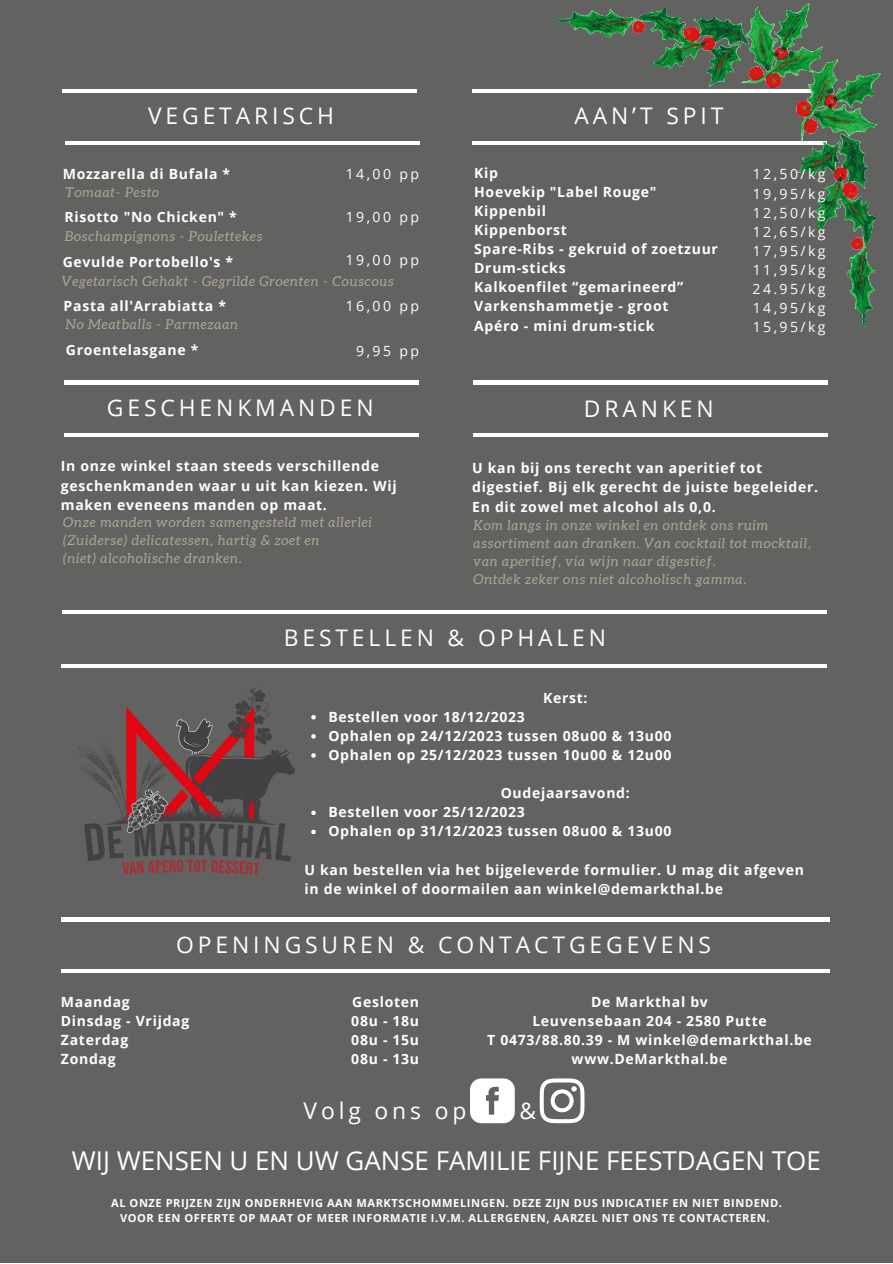
<style>
.page{position:relative;width:893px;height:1264px;background:#fff}
.page>*{position:absolute;margin:0;border:0;box-sizing:border-box;transform-origin:0 0}
.t1{font:25.95px "Open Sans";color:#fff}
.t2{font:22.8px "Open Sans";letter-spacing:.17em;color:#fff}
.t3{font:700 14.1px/19px "Open Sans";letter-spacing:.05em;color:#fff}
.t4{font:14.1px/19px "Open Sans";letter-spacing:.17em;color:#fff;text-align:justify}
.t5{font:italic 13.65px/18px "Aleo";letter-spacing:.06em;color:#feecc6}
.t6{font:700 11.1px/14.9px "Open Sans";letter-spacing:.05em;color:#fff;text-align:center}
</style>
<div class="page">
<div style="left:0;top:0;width:892px;height:1262px;background:#626261"></div>
<hr style="left:63px;top:89px;width:354px;height:4px;background:#fff">
<hr style="left:65px;top:141px;width:354px;height:3px;background:#fff">
<hr style="left:472px;top:89px;width:354px;height:4px;background:#fff">
<hr style="left:472px;top:141px;width:354px;height:3px;background:#fff">
<hr style="left:473px;top:380px;width:354px;height:4px;background:#fff">
<hr style="left:61px;top:969px;width:354px;height:3px;background:#fff">
<hr style="left:62px;top:610px;width:354px;height:3px;background:#fff">
<hr style="left:61px;top:664px;width:354px;height:3px;background:#fff">
<hr style="left:62px;top:917px;width:354px;height:4px;background:#fff">
<hr style="left:473px;top:433px;width:354px;height:3px;background:#fff">
<hr style="left:472px;top:610px;width:354px;height:3px;background:#fff">
<hr style="left:341px;top:610px;width:354px;height:3px;background:#fff">
<hr style="left:285px;top:664px;width:354px;height:3px;background:#fff">
<hr style="left:472px;top:664px;width:354px;height:3px;background:#fff">
<hr style="left:285px;top:969px;width:354px;height:3px;background:#fff">
<hr style="left:475px;top:969px;width:354px;height:3px;background:#fff">
<hr style="left:475px;top:917px;width:354px;height:4px;background:#fff">
<svg style="left:539px;top:1078px;width:45px;height:45px"></svg>
<svg style="left:470px;top:1078px;width:44px;height:45px;background:#e5e5e5"></svg>
<img style="left:83px;top:688px;width:212px;height:187px">
<svg style="left:311px;top:715px;width:5px;height:4px"></svg>
<svg style="left:311px;top:734px;width:5px;height:4px"></svg>
<svg style="left:311px;top:753px;width:5px;height:4px"></svg>
<svg style="left:311px;top:810px;width:5px;height:5px"></svg>
<svg style="left:311px;top:829px;width:5px;height:5px"></svg>
<img style="left:535px;top:3px;width:347px;height:324px">
<hr style="left:295px;top:917px;width:354px;height:4px;background:#fff">
<hr style="left:64px;top:380px;width:354px;height:4px;background:#fff">
<hr style="left:64px;top:433px;width:354px;height:3px;background:#fff">
<h2 class="t2" style="left:148px;top:100px;width:187px">VEGETARISCH</h2>
<h2 class="t2" style="left:574px;top:100px;width:150px">AAN’T SPIT</h2>
<p class="t3" style="left:63px;top:164px;width:169px">Mozzarella di Bufala *</p>
<p class="t5" style="left:66px;top:183px;width:95px">Tomaat- Pesto</p>
<p class="t4" style="left:346px;top:164px;width:75px">14,00 pp</p>
<p class="t3" style="left:64px;top:207px;width:174px">Risotto "No Chicken" *</p>
<p class="t5" style="left:65px;top:227px;width:199px">Boschampignons - Poulettekes</p>
<p class="t3" style="left:63px;top:252px;width:172px">Gevulde Portobello's *</p>
<p class="t5" style="left:62px;top:272px;width:333px">Vegetarisch Gehakt - Gegrilde Groenten - Couscous</p>
<p class="t3" style="left:64px;top:296px;width:164px">Pasta all'Arrabiatta *</p>
<p class="t5" style="left:65px;top:315px;width:174px">No Meatballs - Parmezaan</p>
<p class="t4" style="left:346px;top:207px;width:75px">19,00 pp</p>
<p class="t4" style="left:346px;top:250px;width:75px">19,00 pp</p>
<p class="t4" style="left:346px;top:296px;width:75px">16,00 pp</p>
<p class="t3" style="left:66px;top:340px;width:134px">Groentelasgane *</p>
<p class="t4" style="left:356px;top:341px;width:64px">9,95 pp</p>
<h2 class="t2" style="left:107px;top:392px;width:268px">GESCHENKMANDEN</h2>
<p class="t3" style="left:61px;top:456px;width:337px">In onze winkel staan steeds verschillende geschenkmanden waar u uit kan kiezen. Wij maken eveneens manden op maat.</p>
<p class="t5" style="left:63px;top:513px;width:310px">Onze manden worden samengesteld met allerlei (Zuiderse) delicatessen, hartig &amp; zoet en<br>(niet) alcoholische dranken.</p>
<p class="t3" style="left:474px;top:163px;width:245px">Kip<br>Hoevekip "Label Rouge"<br>Kippenbil<br>Kippenborst<br>Spare-Ribs - gekruid of zoetzuur<br>Drum-sticks<br>Kalkoenfilet “gemarineerd”<br>Varkenshammetje - groot<br>Apéro - mini drum-stick</p>
<p class="t4" style="left:752px;top:164px;width:74px">12,50/kg 19,95/kg 12,50/kg 12,65/kg 17,95/kg 11,95/kg 24.95/kg 14,95/kg 15,95/kg</p>
<h2 class="t2" style="left:584px;top:393px;width:131px">DRANKEN</h2>
<p class="t3" style="left:472px;top:458px;width:347px">U kan bij ons terecht van aperitief tot digestief. Bij elk gerecht de juiste begeleider.<br>En dit zowel met alcohol als 0,0.</p>
<p class="t5" style="left:473px;top:516px;width:339px">Kom langs in onze winkel en ontdek ons ruim assortiment aan dranken. Van cocktail tot mocktail, van aperitief, via wijn naar digestief.<br>Ontdek zeker ons niet alcoholisch gamma.</p>
<h2 class="t2" style="left:284px;top:622px;width:324px">BESTELLEN &amp; OPHALEN</h2>
<p class="t3" style="left:543px;top:687px;width:46px">Kerst:</p>
<p class="t3" style="left:328px;top:706px;width:344px">Bestellen voor 18/12/2023<br>Ophalen op 24/12/2023 tussen 08u00 &amp; 13u00<br>Ophalen op 25/12/2023 tussen 10u00 &amp; 12u00</p>
<p class="t3" style="left:500px;top:783px;width:131px">Oudejaarsavond:</p>
<p class="t3" style="left:328px;top:802px;width:344px">Bestellen voor 25/12/2023<br>Ophalen op 31/12/2023 tussen 08u00 &amp; 13u00</p>
<p class="t3" style="left:304px;top:859px;width:501px">U kan bestellen via het bijgeleverde formulier. U mag dit afgeven in de winkel of doormailen aan winkel@demarkthal.be</p>
<h2 class="t2" style="left:176px;top:928px;width:536px">OPENINGSUREN &amp; CONTACTGEGEVENS</h2>
<p class="t3" style="left:61px;top:991px;width:130px">Maandag<br>Dinsdag - Vrijdag<br>Zaterdag<br>Zondag</p>
<p class="t3" style="left:351px;top:991px;width:69px;text-align:justify">Gesloten 08u - 18u 08u - 15u 08u - 13u</p>
<p class="t3" style="left:487px;top:991px;width:326px;text-align:center">De Markthal bv<br>Leuvensebaan 204 - 2580 Putte<br>T 0473/88.80.39 - M winkel@demarkthal.be www.DeMarkthal.be</p>
<h2 class="t2" style="left:303px;top:1094px;width:164px">Volg ons op</h2>
<h2 class="t2" style="left:519px;top:1094px;width:18px">&amp;</h2>
<h1 class="t1" style="left:72px;top:1142px;width:750px">WIJ WENSEN U EN UW GANSE FAMILIE FIJNE FEESTDAGEN TOE</h1>
<p class="t6" style="left:111px;top:1195px;width:672px">AL ONZE PRIJZEN ZIJN ONDERHEVIG AAN MARKTSCHOMMELINGEN. DEZE ZIJN DUS INDICATIEF EN NIET BINDEND.<br>VOOR EEN OFFERTE OP MAAT OF MEER INFORMATIE I.V.M. ALLERGENEN, AARZEL NIET ONS TE CONTACTEREN.</p>
</div>
